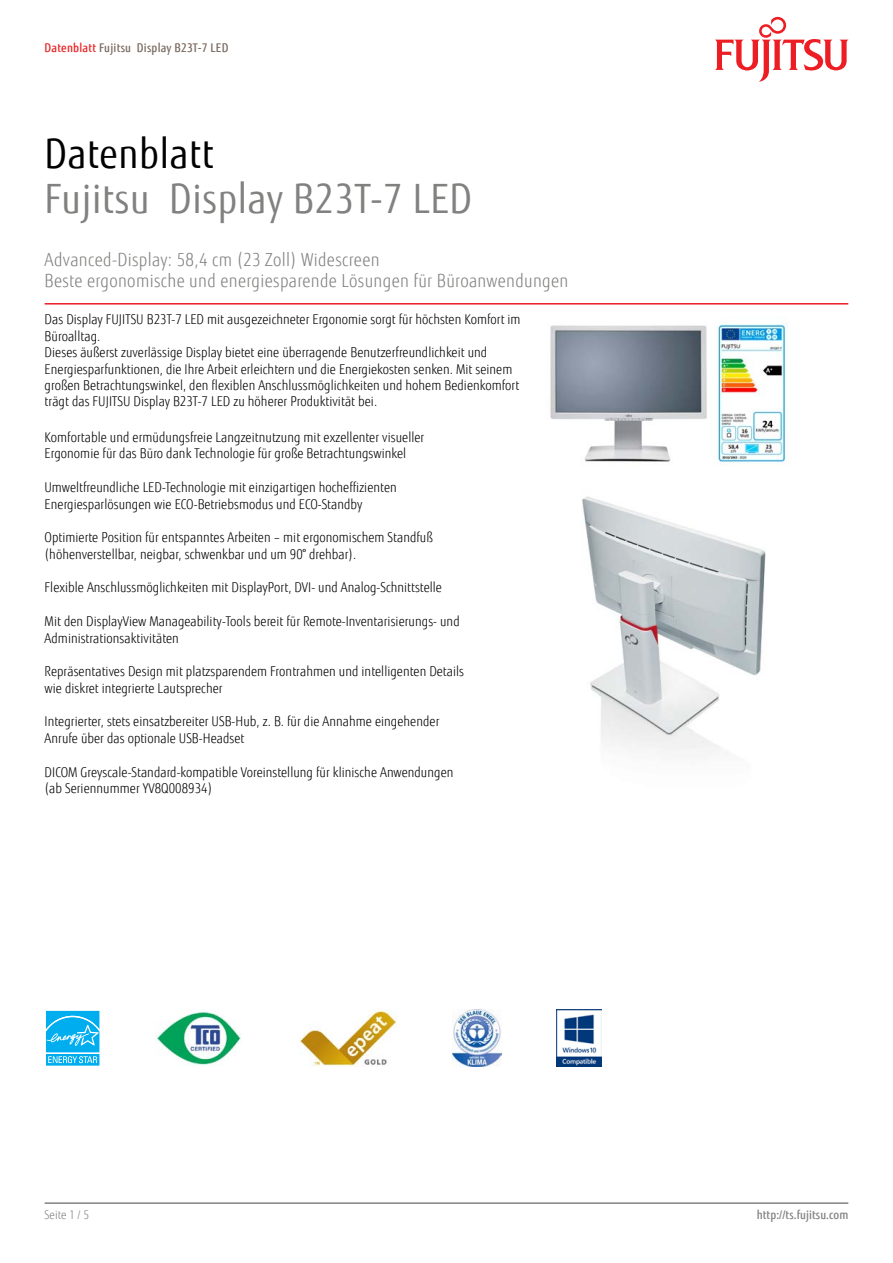
<style>
.page{position:relative;width:893px;height:1263px;background:#fff}
.page>*{position:absolute;margin:0;border:0;box-sizing:border-box;transform-origin:0 0}
.t1{font:40.5px "Fujitsu Sans";letter-spacing:.02em;color:#818280;scale:.9 1}
.t2{font:40.5px "Fujitsu Sans";letter-spacing:.02em;color:#000;scale:.9 1}
.t3{font:300 18px/21px "Fujitsu Sans";letter-spacing:.02em;color:#818280;scale:.9 1}
.t4{font:300 13.5px/16.5px "Fujitsu Sans";letter-spacing:.005em;color:#000;scale:.9 1}
.t5{font:500 12px "Fujitsu Sans";letter-spacing:.02em;color:#79695e;scale:.9 1}
.t6{font:500 12px "Fujitsu Sans";letter-spacing:.005em;color:#818280;scale:.9 1}
.t7{font:300 12px "Fujitsu Sans";letter-spacing:.005em;color:#818280;scale:.9 1}
.s1{color:#e92425}
</style>
<div class="page">
<hr style="left:45px;top:1202px;width:803px;height:2px;background:#818280">
<hr style="left:45px;top:303px;width:803px;height:2px;background:#ed1d24">
<svg style="left:715px;top:17px;width:133px;height:65px"></svg>
<img style="left:550px;top:324px;width:238px;height:141px">
<img style="left:582px;top:496px;width:184px;height:258px">
<div style="left:45px;top:1009px;width:56px;height:45px;background:#def4fc"></div>
<svg style="left:45px;top:1011px;width:56px;height:55px;background:#37bff2"></svg>
<img style="left:157px;top:1011px;width:84px;height:54px">
<img style="left:300px;top:1009px;width:98px;height:58px">
<img style="left:453px;top:1009px;width:48px;height:58px">
<img style="left:556px;top:1009px;width:46px;height:58px">
<p class="t5" style="left:45px;top:40px;width:206px"><span class="s1">Datenblatt</span> Fujitsu Display B23T-7 LED</p>
<h1 class="t2" style="left:45px;top:130px;width:189px">Datenblatt</h1>
<h1 class="t1" style="left:45px;top:175px;width:476px">Fujitsu Display B23T-7 LED</h1>
<h2 class="t3" style="left:45px;top:249px;width:583px">Advanced-Display: 58,4 cm (23 Zoll) Widescreen<br>Beste ergonomische und energiesparende Lösungen für Büroanwendungen</h2>
<p class="t4" style="left:45px;top:311px;width:530px">Das Display FUJITSU B23T-7 LED mit ausgezeichneter Ergonomie sorgt für höchsten Komfort im Büroalltag.<br>Dieses äußerst zuverlässige Display bietet eine überragende Benutzerfreundlichkeit und Energiesparfunktionen, die Ihre Arbeit erleichtern und die Energiekosten senken. Mit seinem großen Betrachtungswinkel, den flexiblen Anschlussmöglichkeiten und hohem Bedienkomfort trägt das FUJITSU Display B23T-7 LED zu höherer Produktivität bei.</p>
<p class="t4" style="left:45px;top:429px;width:423px">Komfortable und ermüdungsfreie Langzeitnutzung mit exzellenter visueller<br>Ergonomie für das Büro dank Technologie für große Betrachtungswinkel</p>
<p class="t4" style="left:45px;top:479px;width:393px">Umweltfreundliche LED-Technologie mit einzigartigen hocheffizienten<br>Energiesparlösungen wie ECO-Betriebsmodus und ECO-Standby</p>
<p class="t4" style="left:45px;top:529px;width:433px">Optimierte Position für entspanntes Arbeiten – mit ergonomischem Standfuß (höhenverstellbar, neigbar, schwenkbar und um 90° drehbar).</p>
<p class="t4" style="left:45px;top:580px;width:443px">Flexible Anschlussmöglichkeiten mit DisplayPort, DVI- und Analog-Schnittstelle</p>
<p class="t4" style="left:45px;top:613px;width:463px">Mit den DisplayView Manageability-Tools bereit für Remote-Inventarisierungs- und<br>Administrationsaktivitäten</p>
<p class="t4" style="left:45px;top:663px;width:468px">Repräsentatives Design mit platzsparendem Frontrahmen und intelligenten Details wie diskret integrierte Lautsprecher</p>
<p class="t4" style="left:45px;top:714px;width:440px">Integrierter, stets einsatzbereiter USB-Hub, z. B. für die Annahme eingehender<br>Anrufe über das optionale USB-Headset</p>
<p class="t4" style="left:45px;top:764px;width:456px">DICOM Greyscale-Standard-kompatible Voreinstellung für klinische Anwendungen (ab Seriennummer YV8Q008934)</p>
<p class="t7" style="left:45px;top:1208px;width:51px">Seite 1 / 5</p>
<p class="t6" style="left:757px;top:1208px;width:103px">http://ts.fujitsu.com</p>
</div>
